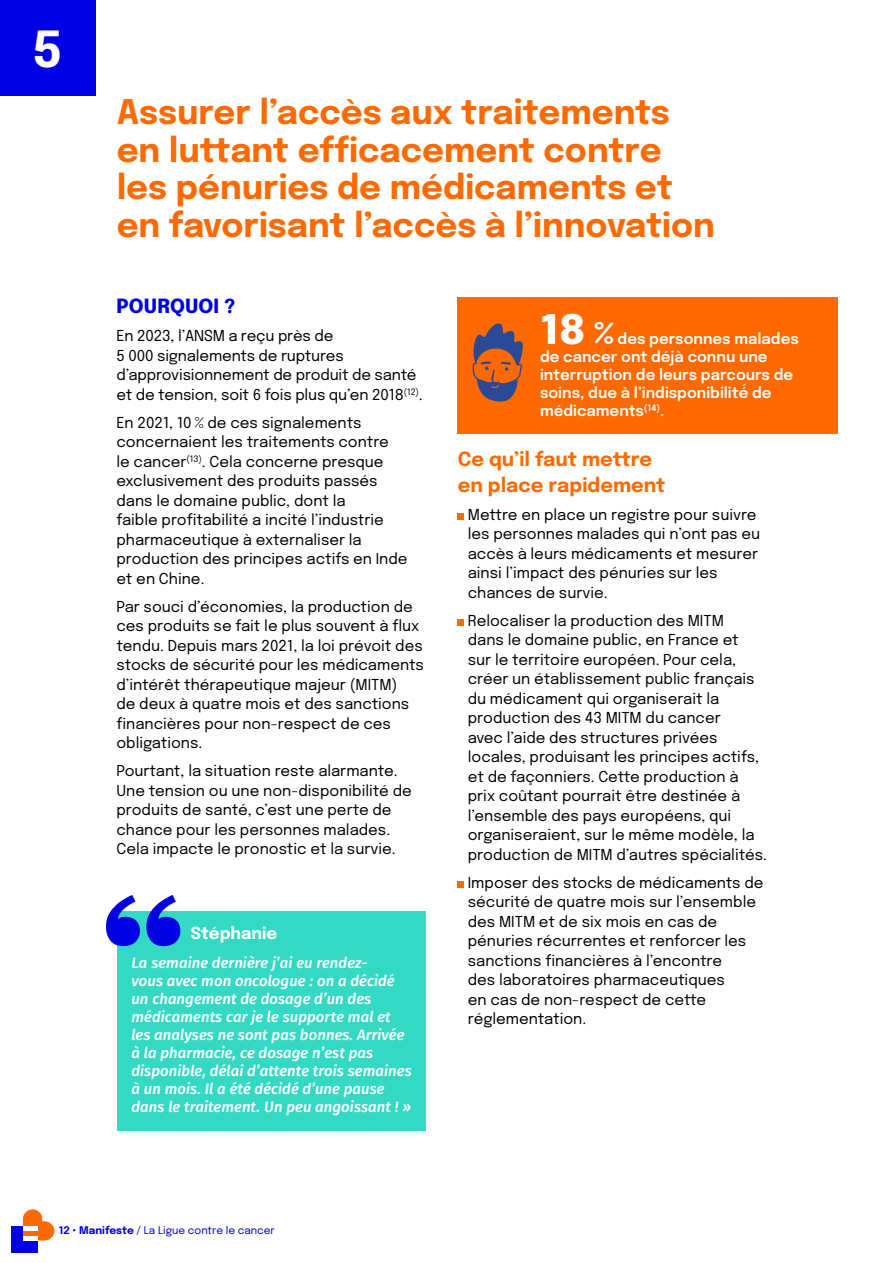
<style>
.page{position:relative;width:893px;height:1263px;background:#fff}
.page>*{position:absolute;margin:0;border:0;box-sizing:border-box;transform-origin:0 0}
.t1{font:700 49.5px "Epilogue";color:#fff}
.t2{font:700 33.75px/37.5px "Epilogue";color:#fe6900}
.t3{font:700 19.5px/25.5px "Epilogue";color:#fe6900}
.t4{font:800 19.5px "Epilogue";letter-spacing:.005em;color:#0000e5}
.t5{font:700 16.5px "Epilogue";color:#fff}
.t6{font:15px/19.5px "Epilogue";color:#000}
.t7{font:italic 15px/18px "Fira Sans OT Medium";color:#fff}
.t8{font:600 15px/18px "Epilogue";color:#fff}
.t9{font:10.5px "Epilogue";color:#0000e5}
.s1{font-weight:800;font-size:40.5px}
.s2{font-weight:800;font-size:30px}
.s3{font-weight:700}
</style>
<div class="page">
<div style="left:11px;top:1226px;width:26px;height:26px;background:#0000e5"></div>
<svg style="left:23px;top:1209px;width:31px;height:31px"></svg>
<hr style="left:23px;top:1226px;width:14px;height:4px;background:#fff">
<hr style="left:23px;top:1236px;width:14px;height:4px;background:#fff">
<div style="left:458px;top:513px;width:6px;height:7px;background:#fe6900"></div>
<div style="left:458px;top:619px;width:6px;height:7px;background:#fe6900"></div>
<div style="left:458px;top:881px;width:6px;height:7px;background:#fe6900"></div>
<div style="left:0;top:0;width:95px;height:96px;background:#0000e5"></div>
<hr style="left:892px;top:0;width:1px;height:96px;background:#0000e5">
<div style="left:457px;top:298px;width:381px;height:136px;background:#fe6900"></div>
<svg style="left:472px;top:323px;width:51px;height:79px"></svg>
<div style="left:117px;top:911px;width:309px;height:219px;background:#34d9c3"></div>
<svg style="left:106px;top:895px;width:74px;height:51px"></svg>
<h1 class="t1" style="left:32px;top:12px;width:32px">5</h1>
<h2 class="t2" style="left:117px;top:91px;width:600px">Assurer l’accès aux traitements en luttant efficacement contre les pénuries de médicaments et en favorisant l’accès à l’innovation</h2>
<h3 class="t4" style="left:116px;top:291px;width:120px">POURQUOI ?</h3>
<p class="t6" style="left:116px;top:325px;width:308px">En 2023, l’ANSM a reçu près de<br>5 000 signalements de ruptures d’approvisionnement de produit de santé et de tension, soit 6 fois plus qu’en 2018<sup>(12)</sup>.</p>
<p class="t6" style="left:116px;top:412px;width:293px">En 2021, 10 % de ces signalements concernaient les traitements contre<br>le cancer<sup>(13)</sup>. Cela concerne presque exclusivement des produits passés dans le domaine public, dont la<br>faible profitabilité a incité l’industrie pharmaceutique à externaliser la production des principes actifs en Inde et en Chine.</p>
<p class="t6" style="left:116px;top:596px;width:309px">Par souci d’économies, la production de ces produits se fait le plus souvent à flux tendu. Depuis mars 2021, la loi prévoit des stocks de sécurité pour les médicaments d’intérêt thérapeutique majeur (MITM)<br>de deux à quatre mois et des sanctions financières pour non-respect de ces obligations.</p>
<p class="t6" style="left:116px;top:760px;width:297px">Pourtant, la situation reste alarmante.<br>Une tension ou une non-disponibilité de produits de santé, c’est une perte de chance pour les personnes malades.<br>Cela impacte le pronostic et la survie.</p>
<p class="t5" style="left:191px;top:920px;width:88px">Stéphanie</p>
<p class="t7" style="left:131px;top:954px;width:282px">La semaine dernière j’ai eu rendez-<br>vous avec mon oncologue : on a décidé un changement de dosage d’un des médicaments car je le supporte mal et les analyses ne sont pas bonnes. Arrivée à la pharmacie, ce dosage n’est pas disponible, délai d’attente trois semaines à un mois. Il a été décidé d’une pause dans le traitement. Un peu angoissant ! »</p>
<p class="t8" style="left:540px;top:329px;width:260px"><span class="s1">18</span> <span class="s2">%</span> des personnes malades de cancer ont déjà connu une interruption de leurs parcours de soins, due à l’indisponibilité́ de médicaments<sup>(14)</sup>.</p>
<h3 class="t3" style="left:458px;top:445px;width:209px">Ce qu’il faut mettre en place rapidement</h3>
<p class="t6" style="left:468px;top:504px;width:294px">Mettre en place un registre pour suivre les personnes malades qui n’ont pas eu accès à leurs médicaments et mesurer ainsi l’impact des pénuries sur les chances de survie.</p>
<p class="t6" style="left:468px;top:610px;width:301px">Relocaliser la production des MITM<br>dans le domaine public, en France et<br>sur le territoire européen. Pour cela, créer un établissement public français du médicament qui organiserait la production des 43 MITM du cancer<br>avec l’aide des structures privées locales, produisant les principes actifs, et de façonniers. Cette production à prix coûtant pourrait être destinée à l’ensemble des pays européens, qui organiseraient, sur le même modèle, la production de MITM d’autres spécialités.</p>
<p class="t6" style="left:468px;top:872px;width:297px">Imposer des stocks de médicaments de sécurité de quatre mois sur l’ensemble des MITM et de six mois en cas de pénuries récurrentes et renforcer les sanctions financières à l’encontre<br>des laboratoires pharmaceutiques<br>en cas de non-respect de cette réglementation.</p>
<p class="t9" style="left:59px;top:1223px;width:218px"><span class="s3">12 • Manifeste</span> / La Ligue contre le cancer</p>
</div>
